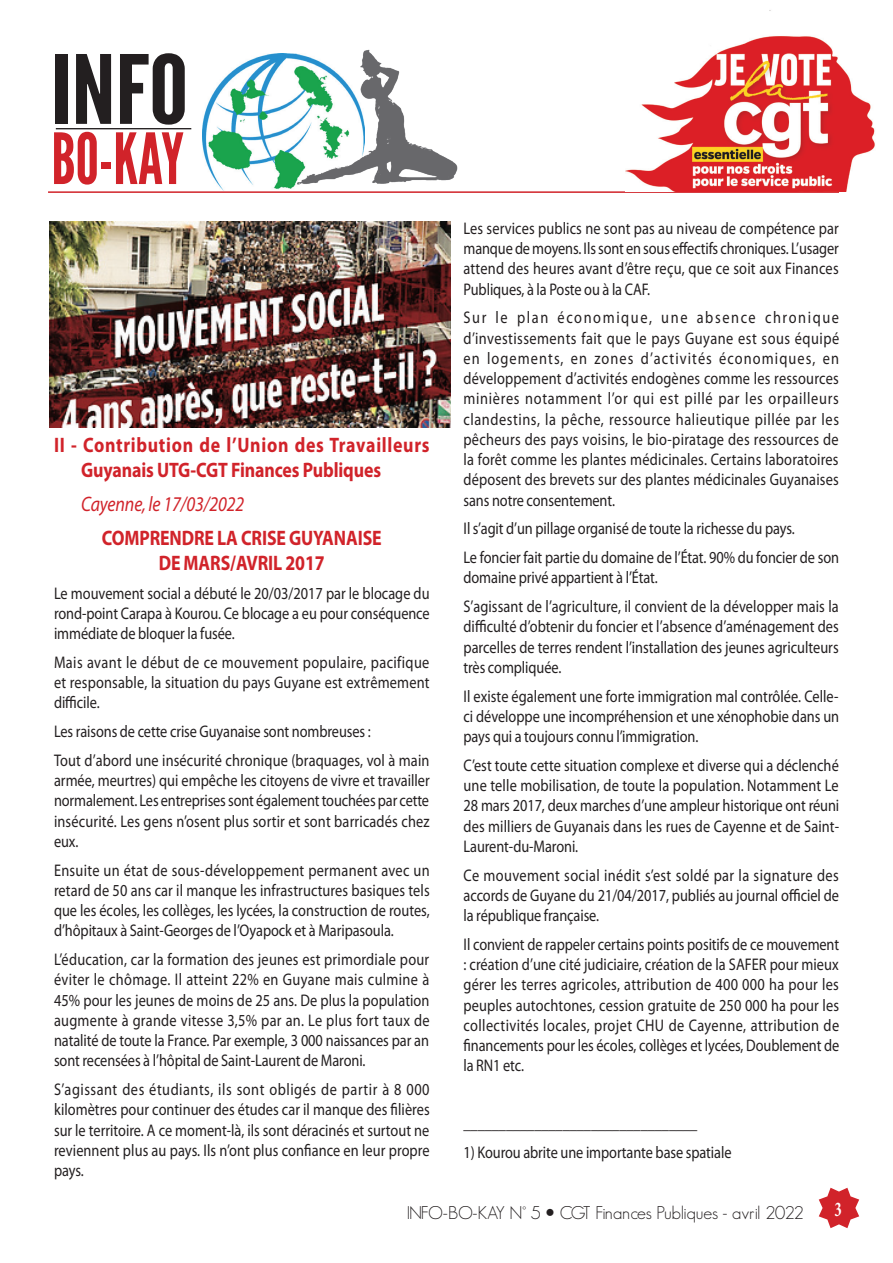
<style>
.page{position:relative;width:893px;height:1263px;background:#fff}
.page>*{position:absolute;margin:0;border:0;box-sizing:border-box;transform-origin:0 0}
.t1{font:95.1px "League Gothic";color:#231f20;scale:1.17 1}
.t2{font:70.35px "League Gothic";color:#d1232a;scale:.94 1}
.t3{font:700 21px/25.2px "Myriad Pro";letter-spacing:.025em;color:#d1232a;scale:.85 1}
.t4{font:700 21px/25.2px "Myriad Pro";letter-spacing:-.005em;color:#d1232a;text-align:center;scale:.85 1}
.t5{font:italic 21px "Myriad Pro";letter-spacing:-.005em;color:#d1232a;scale:.85 1}
.t6{font:700 condensed 21px "Minion Pro";color:#fff;scale:.75 1}
.t7{font:300 18px "Geosans";letter-spacing:-.025em;color:#231f20}
.t8{font:16.8px/20.2px "Myriad Pro";letter-spacing:-.005em;color:#231f20;text-align:justify;scale:.85 1}
</style>
<div class="page">
<svg style="left:819px;top:1188px;width:40px;height:40px"></svg>
<hr style="left:56px;top:128px;width:135px;height:1px;background:#231f20">
<img style="left:203px;top:54px;width:67px;height:137px">
<img style="left:270px;top:49px;width:188px;height:141px">
<hr style="left:48px;top:191px;width:791px;height:2px;background:#d1232a">
<img style="left:50px;top:221px;width:401px;height:207px">
<img style="left:625px;top:10px;width:250px;height:181px">
<h1 class="t1" style="left:51px;top:33px;width:119px">INFO</h1>
<h2 class="t2" style="left:51px;top:117px;width:142px">BO-KAY</h2>
<p class="t3" style="left:81px;top:432px;width:412px;text-indent:-27px">II - Contribution de l’Union des Travailleurs<br>Guyanais UTG-CGT Finances Publiques</p>
<p class="t5" style="left:81px;top:491px;width:194px">Cayenne, le 17/03/2022</p>
<p class="t4" style="left:102px;top:524px;width:331px">COMPRENDRE LA CRISE GUYANAISE<br>DE MARS/AVRIL 2017</p>
<p class="t8" style="left:54px;top:582px;width:444px">Le mouvement social a débuté le 20/03/2017 par le blocage du rond-point Carapa à Kourou. Ce blocage a eu pour conséquence immédiate de bloquer la fusée.</p>
<p class="t8" style="left:54px;top:652px;width:443px">Mais avant le début de ce mouvement populaire, pacifique et responsable, la situation du pays Guyane est extrêmement difficile.</p>
<p class="t8" style="left:54px;top:717px;width:443px;line-height:28.8px">Les raisons de cette crise Guyanaise sont nombreuses :<br>Tout d’abord une insécurité chronique (braquages, vol à main</p>
<p class="t8" style="left:54px;top:770px;width:444px">armée, meurtres) qui empêche les citoyens de vivre et travailler normalement. Les entreprises sont également touchées par cette insécurité. Les gens n’osent plus sortir et sont barricadés chez eux.</p>
<p class="t8" style="left:54px;top:859px;width:443px">Ensuite un état de sous-développement permanent avec un retard de 50 ans car il manque les infrastructures basiques tels que les écoles, les collèges, les lycées, la construction de routes, d’hôpitaux à Saint-Georges de l’Oyapock et à Maripasoula.</p>
<p class="t8" style="left:54px;top:949px;width:443px">L’éducation, car la formation des jeunes est primordiale pour éviter le chômage. Il atteint 22% en Guyane mais culmine à 45% pour les jeunes de moins de 25 ans. De plus la population augmente à grande vitesse 3,5% par an. Le plus fort taux de natalité de toute la France. Par exemple, 3 000 naissances par an sont recensées à l’hôpital de Saint-Laurent de Maroni.</p>
<p class="t8" style="left:54px;top:1079px;width:443px">S’agissant des étudiants, ils sont obligés de partir à 8 000 kilomètres pour continuer des études car il manque des filières sur le territoire. A ce moment-là, ils sont déracinés et surtout ne reviennent plus au pays. Ils n’ont plus confiance en leur propre pays.</p>
<p class="t8" style="left:463px;top:218px;width:443px">Les services publics ne sont pas au niveau de compétence par manque de moyens. Ils sont en sous effectifs chroniques. L’usager attend des heures avant d’être reçu, que ce soit aux Finances Publiques, à la Poste ou à la CAF.</p>
<p class="t8" style="left:463px;top:307px;width:443px">Sur le plan économique, une absence chronique d’investissements fait que le pays Guyane est sous équipé en logements, en zones d’activités économiques, en développement d’activités endogènes comme les ressources minières notamment l’or qui est pillé par les orpailleurs clandestins, la pêche, ressource halieutique pillée par les pêcheurs des pays voisins, le bio-piratage des ressources de la forêt comme les plantes médicinales. Certains laboratoires déposent des brevets sur des plantes médicinales Guyanaises sans notre consentement.</p>
<p class="t8" style="left:463px;top:514px;width:443px;line-height:28.8px">Il s’agit d’un pillage organisé de toute la richesse du pays.<br>Le foncier fait partie du domaine de l’État. 90% du foncier de son</p>
<p class="t8" style="left:463px;top:563px;width:443px;line-height:28.8px">domaine privé appartient à l’État.<br>S’agissant de l’agriculture, il convient de la développer mais la</p>
<p class="t8" style="left:463px;top:616px;width:443px">difficulté d’obtenir du foncier et l’absence d’aménagement des parcelles de terres rendent l’installation des jeunes agriculteurs très compliquée.</p>
<p class="t8" style="left:463px;top:686px;width:444px">Il existe également une forte immigration mal contrôlée. Celle&shy;ci développe une incompréhension et une xénophobie dans un pays qui a toujours connu l’immigration.</p>
<p class="t8" style="left:463px;top:755px;width:444px">C’est toute cette situation complexe et diverse qui a déclenché une telle mobilisation, de toute la population. Notamment Le 28 mars 2017, deux marches d’une ampleur historique ont réuni des milliers de Guyanais dans les rues de Cayenne et de Saint-Laurent-du-Maroni.</p>
<p class="t8" style="left:463px;top:865px;width:443px">Ce mouvement social inédit s’est soldé par la signature des accords de Guyane du 21/04/2017, publiés au journal officiel de la république française.</p>
<p class="t8" style="left:463px;top:934px;width:444px">Il convient de rappeler certains points positifs de ce mouvement : création d’une cité judiciaire, création de la SAFER pour mieux gérer les terres agricoles, attribution de 400 000 ha pour les peuples autochtones, cession gratuite de 250 000 ha pour les collectivités locales, projet CHU de Cayenne, attribution de financements pour les écoles, collèges et lycées, Doublement de la RN1 etc.</p>
<p class="t8" style="left:463px;top:1113px;width:277px">_________________________________</p>
<p class="t8" style="left:463px;top:1142px;width:317px">1) Kourou abrite une importante base spatiale</p>
<p class="t7" style="left:407px;top:1202px;width:398px">info-bo-kay n° 5 CGT Finances Publiques - avril 2022</p>
<p class="t6" style="left:835px;top:1194px;width:11px">3</p>
</div>
